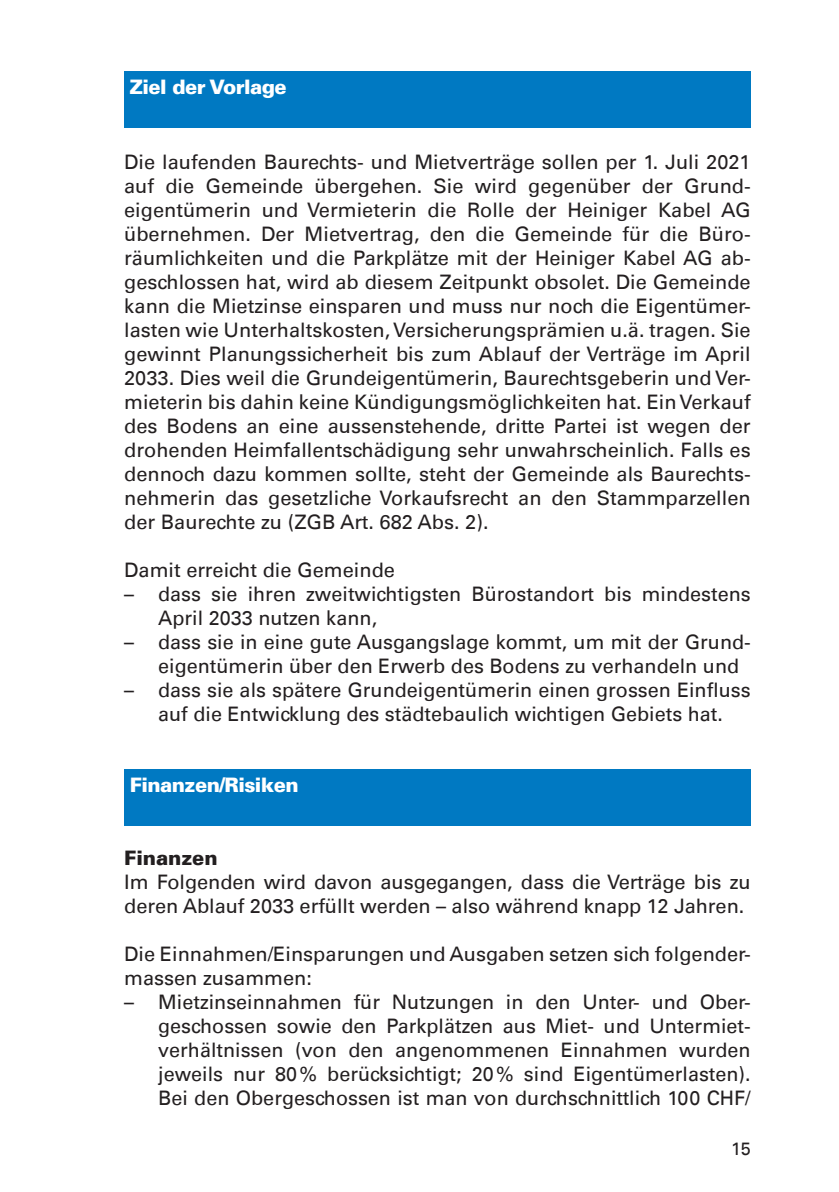
<style>
.page{position:relative;width:839px;height:1192px;background:#fff}
.page>*{position:absolute;margin:0;border:0;box-sizing:border-box;transform-origin:0 0}
.t1{font:20px/24px "Univers LT";color:#231f20}
.t2{font:900 20px "Univers LT";letter-spacing:-.03em;color:#fff}
.t3{font:900 20px "Univers LT";letter-spacing:-.005em;color:#231f20}
.t4{font:18px "Univers LT";color:#231f20}
</style>
<div class="page">
<div style="left:124px;top:71px;width:627px;height:57px;background:#0079c2"></div>
<div style="left:124px;top:769px;width:627px;height:57px;background:#0079c2"></div>
<p class="t2" style="left:130px;top:75px;width:158px">Ziel der Vorlage</p>
<p class="t1" style="left:124px;top:150px;width:628px;text-align:justify">Die laufenden Baurechts- und Mietverträge sollen per 1. Juli 2021 auf die Gemeinde übergehen. Sie wird gegenüber der Grund&shy;eigentümerin und Vermieterin die Rolle der Heiniger Kabel AG übernehmen. Der Mietvertrag, den die Gemeinde für die Büro&shy;räumlichkeiten und die Parkplätze mit der Heiniger Kabel AG ab&shy;geschlossen hat, wird ab diesem Zeitpunkt obsolet. Die Gemeinde kann die Mietzinse einsparen und muss nur noch die Eigentümer&shy;lasten wie Unterhaltskosten, Versicherungsprämien u.ä. tragen. Sie gewinnt Planungssicherheit bis zum Ablauf der Verträge im April 2033. Dies weil die Grundeigentümerin, Baurechtsgeberin und Ver&shy;mieterin bis dahin keine Kündigungsmöglichkeiten hat. Ein Verkauf des Bodens an eine aussenstehende, dritte Partei ist wegen der drohenden Heimfallentschädigung sehr unwahrscheinlich. Falls es dennoch dazu kommen sollte, steht der Gemeinde als Baurechts&shy;nehmerin das gesetzliche Vorkaufsrecht an den Stammparzellen der Baurechte zu (ZGB Art. 682 Abs. 2).</p>
<p class="t1" style="left:124px;top:558px;width:272px">Damit erreicht die Gemeinde</p>
<p class="t1" style="left:158px;top:582px;width:594px;text-indent:-34px">– dass sie ihren zweitwichtigsten Bürostandort bis mindestens<br>April 2033 nutzen kann,</p>
<p class="t1" style="left:158px;top:630px;width:594px;text-indent:-34px">– dass sie in eine gute Ausgangslage kommt, um mit der Grund&shy;eigentümerin über den Erwerb des Bodens zu verhandeln und</p>
<p class="t1" style="left:124px;top:678px;width:628px;text-align:center">– dass sie als spätere Grundeigentümerin einen grossen Einfluss auf die Entwicklung des städtebaulich wichtigen Gebiets hat.</p>
<p class="t2" style="left:130px;top:772px;width:170px">Finanzen/Risiken</p>
<p class="t3" style="left:124px;top:845px;width:95px">Finanzen</p>
<p class="t1" style="left:124px;top:870px;width:628px">Im Folgenden wird davon ausgegangen, dass die Verträge bis zu deren Ablauf 2033 erfüllt werden – also während knapp 12 Jahren.</p>
<p class="t1" style="left:124px;top:942px;width:626px">Die Einnahmen/Einsparungen und Ausgaben setzen sich folgender&shy;massen zusammen:</p>
<p class="t1" style="left:158px;top:990px;width:594px;text-align:justify;text-indent:-34px">– Mietzinseinnahmen für Nutzungen in den Unter- und Ober&shy;geschossen sowie den Parkplätzen aus Miet- und Untermiet&shy;verhältnissen (von den angenommenen Einnahmen wurden jeweils nur 80% berücksichtigt; 20% sind Eigentümerlasten).<br>Bei den Obergeschossen ist man von durchschnittlich 100 CHF/</p>
<p class="t4" style="left:731px;top:1138px;width:21px">15</p>
</div>
